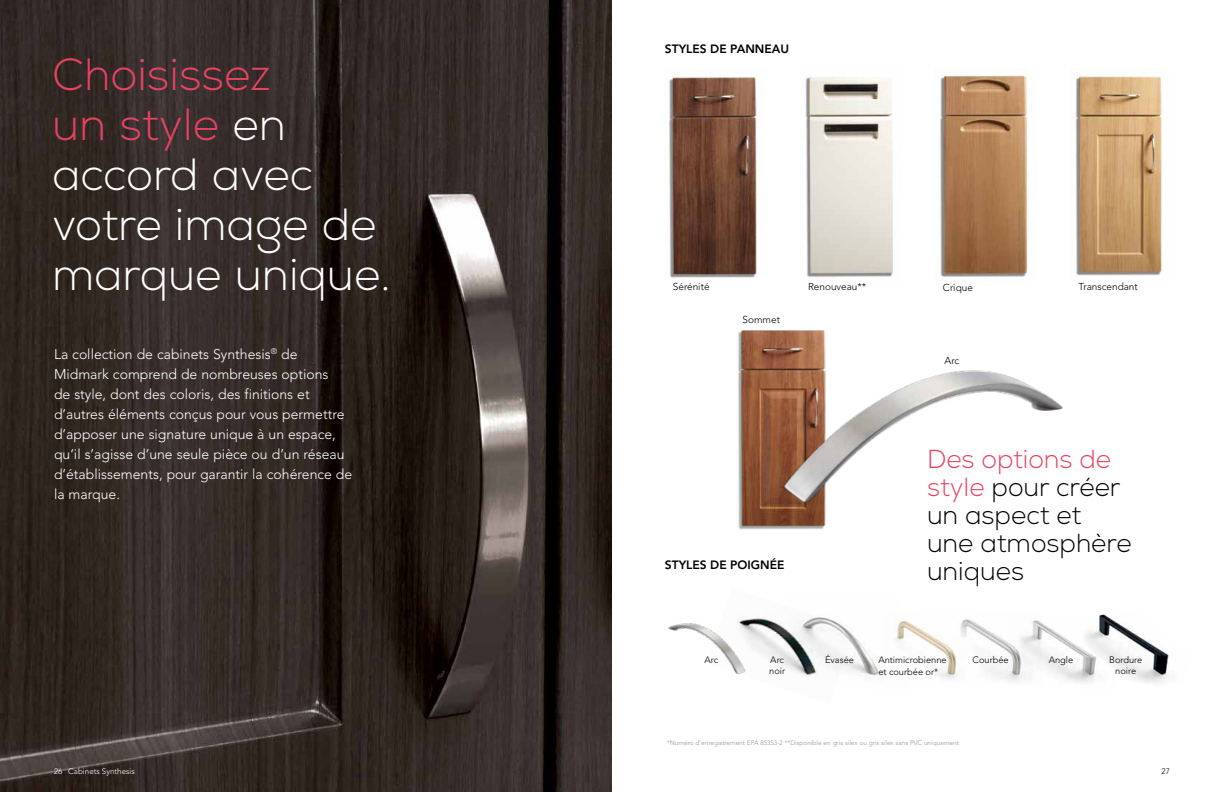
<style>
.page{position:relative;width:1224px;height:792px;background:#fff}
.page>*{position:absolute;margin:0;border:0;box-sizing:border-box;transform-origin:0 0}
.NEW_SUBHEAD{font:300 45px/50px "Nexa";color:#fff}
.t1{font:300 26px/28px "Nexa";color:#000}
.t2{font:300 14px/20px "Avenir LT Pro";color:#fff}
.t3{font:800 12px "Avenir LT Pro";color:#000}
.t4{font:300 10px "Avenir LT Pro";color:#000}
.Body_Style_3{font:300 9.3px/11.3px "Avenir LT Pro";color:#000;text-align:center}
.t5{font:300 8px "Avenir LT Pro";letter-spacing:-.005em;color:#fff}
.t6{font:300 8px "Avenir LT Pro";color:#000}
.t7{font:300 6.5px "Avenir LT Pro";color:#939598}
.s1{color:#e54360}
</style>
<div class="page">
<img style="left:0;top:0;width:612px;height:792px">
<img style="left:1075px;top:69px;width:88px;height:207px">
<img style="left:665px;top:69px;width:92px;height:209px">
<img style="left:805px;top:77px;width:88px;height:201px">
<img style="left:940px;top:74px;width:88px;height:203px">
<img style="left:738px;top:330px;width:88px;height:199px">
<img style="left:778px;top:356px;width:285px;height:161px">
<img style="left:1042px;top:623px;width:30px;height:58px">
<img style="left:1072px;top:614px;width:97px;height:69px">
<img style="left:979px;top:620px;width:63px;height:62px">
<img style="left:910px;top:619px;width:69px;height:61px">
<img style="left:759px;top:618px;width:8px;height:38px">
<img style="left:767px;top:616px;width:143px;height:61px">
<img style="left:668px;top:618px;width:91px;height:57px">
<p class="NEW_SUBHEAD" style="left:52px;top:51px;width:340px"><span class="s1">Choisissez<br>un style</span> en accord avec votre image de marque unique.</p>
<p class="t2" style="left:54px;top:344px;width:300px">La collection de cabinets Synthesis<sup>®</sup> de Midmark comprend de nombreuses options<br>de style, dont des coloris, des finitions et d’autres éléments conçus pour vous permettre d’apposer une signature unique à un espace, qu’il s’agisse d’une seule pièce ou d’un réseau d’établissements, pour garantir la cohérence de la marque.</p>
<p class="t3" style="left:665px;top:42px;width:126px">STYLES DE PANNEAU</p>
<p class="t4" style="left:673px;top:281px;width:38px">Sérénité</p>
<p class="t4" style="left:808px;top:281px;width:60px">Renouveau**</p>
<p class="t4" style="left:943px;top:281px;width:31px">Crique</p>
<p class="t4" style="left:743px;top:314px;width:39px">Sommet</p>
<p class="t4" style="left:945px;top:355px;width:16px">Arc</p>
<p class="t4" style="left:1079px;top:281px;width:61px">Transcendant</p>
<p class="t3" style="left:665px;top:558px;width:121px">STYLES DE POIGNÉE</p>
<p class="t1" style="left:927px;top:445px;width:206px"><span class="s1">Des options de style</span> pour créer un aspect et une atmosphère uniques</p>
<p class="Body_Style_3" style="left:705px;top:655px;width:15px">Arc</p>
<p class="Body_Style_3" style="left:825px;top:655px;width:30px">Évasée</p>
<p class="Body_Style_3" style="left:878px;top:655px;width:70px">Antimicrobienne</p>
<p class="Body_Style_3" style="left:972px;top:655px;width:38px">Courbée</p>
<p class="Body_Style_3" style="left:1049px;top:655px;width:26px">Angle</p>
<p class="Body_Style_3" style="left:878px;top:666px;width:61px">et courbée or*</p>
<p class="Body_Style_3" style="left:769px;top:654px;width:17px;text-align:left">Arc noir</p>
<p class="t7" style="left:667px;top:739px;width:293px">*Numéro d’enregistrement EPA 85353-2 **Disponible en gris silex ou gris silex sans PVC uniquement</p>
<p class="Body_Style_3" style="left:1109px;top:654px;width:35px">Bordure noire</p>
<p class="t5" style="left:54px;top:766px;width:82px">26 Cabinets Synthesis</p>
<p class="t6" style="left:1162px;top:767px;width:10px">27</p>
</div>
